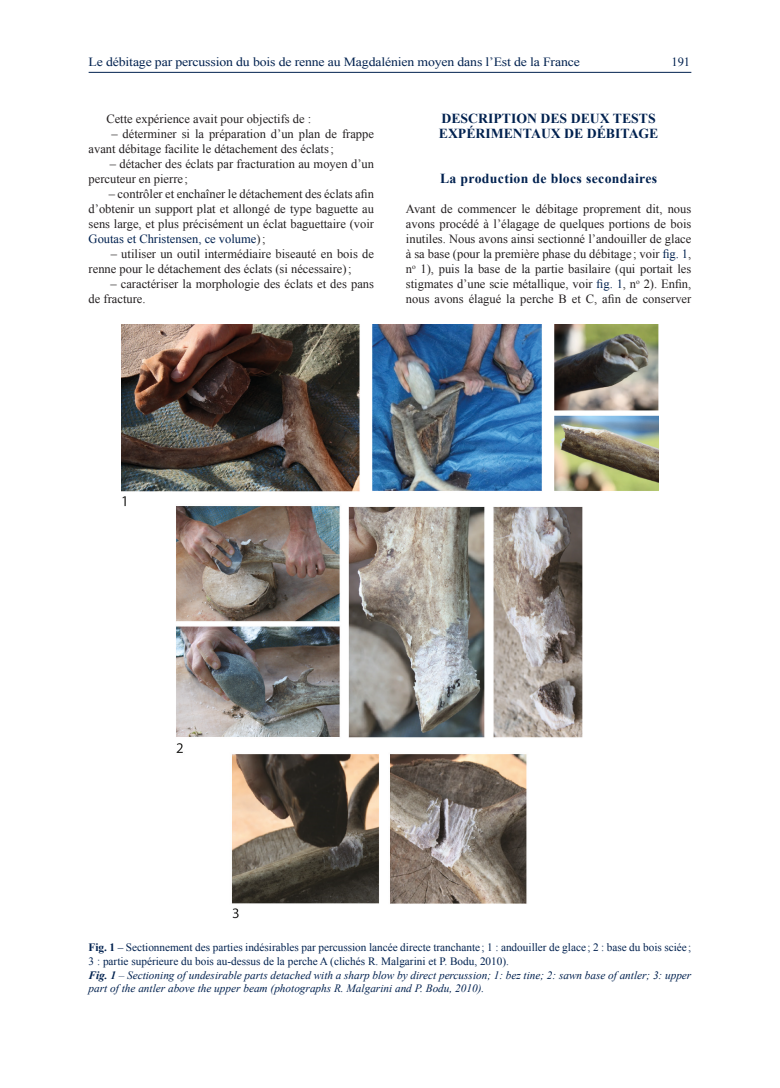
<style>
.page{position:relative;width:780px;height:1088px;background:#fff}
.page>*{position:absolute;margin:0;border:0;box-sizing:border-box;transform-origin:0 0}
.Titre1{font:700 13.75px/15px "Times New Roman";color:#00214f}
.Titre2{font:700 13.75px "Times New Roman";letter-spacing:.025em;color:#00214f}
.Sans_retrait_sans_le{font:12.5px/15px "Times New Roman";color:#231f20}
.t1{font:12.5px "Times New Roman";letter-spacing:-.01em;color:#00214f;scale:1.1 1}
.t2{font:12.5px "Times New Roman";letter-spacing:-.01em;color:#00214f}
.Figures{font:11.25px/13.8px "Times New Roman";color:#00214f}
.Figures-2{font:italic 11.25px/13.8px "Times New Roman";color:#00214f}
.s1{color:#00214f}
.s2{font-weight:700}
</style>
<div class="page">
<hr style="left:89px;top:72px;width:602px;height:1px;background:#00214f">
<img style="left:121px;top:324px;width:537px;height:595px">
<p class="t1" style="left:89px;top:53px;width:448px">Le débitage par percussion du bois de renne au Magdalénien moyen dans l’Est de la France</p>
<p class="t2" style="left:671px;top:53px;width:20px">191</p>
<p class="Sans_retrait_sans_le" style="left:106px;top:111px;width:206px">Cette expérience avait pour objectifs de :</p>
<p class="Sans_retrait_sans_le" style="left:89px;top:126px;width:287px;text-indent:23px">– déterminer si la préparation d’un plan de frappe avant débitage facilite le détachement des éclats;</p>
<p class="Sans_retrait_sans_le" style="left:89px;top:156px;width:287px;text-indent:21px">– détacher des éclats par fracturation au moyen d’un percuteur en pierre ;</p>
<p class="Sans_retrait_sans_le" style="left:89px;top:186px;width:287px;text-align:justify;text-indent:20px">– contrôler et enchaîner le détachement des éclats afin d’obtenir un support plat et allongé de type baguette au sens large, et plus précisément un éclat baguettaire (voir <span class="s1">Goutas et Christensen, ce volume</span>);</p>
<p class="Sans_retrait_sans_le" style="left:89px;top:246px;width:287px;text-indent:22px">– utiliser un outil intermédiaire biseauté en bois de renne pour le détachement des éclats (si nécessaire);</p>
<p class="Sans_retrait_sans_le" style="left:89px;top:276px;width:287px;text-indent:22px">– caractériser la morphologie des éclats et des pans de fracture.</p>
<p class="Titre1" style="left:439px;top:110px;width:221px">DESCRIPTION DES DEUX TESTS<br>EXPÉRIMENTAUX DE DÉBITAGE</p>
<p class="Titre2" style="left:440px;top:169px;width:219px">La production de blocs secondaires</p>
<p class="Sans_retrait_sans_le" style="left:406px;top:201px;width:287px;text-align:justify">Avant de commencer le débitage proprement dit, nous avons procédé à l’élagage de quelques portions de bois inutiles. Nous avons ainsi sectionné l’andouiller de glace à sa base (pour la première phase du débitage ; voir <span class="s1">fig. 1</span>, n<sup>o</sup> 1), puis la base de la partie basilaire (qui portait les stigmates d’une scie métallique, voir <span class="s1">fig. 1</span>, n<sup>o</sup> 2). Enfin, nous avons élagué la perche B et C, afin de conserver</p>
<p class="Figures" style="left:89px;top:940px;width:604px"><span class="s2">Fig. 1</span> – Sectionnement des parties indésirables par percussion lancée directe tranchante ; 1 : andouiller de glace ; 2 : base du bois sciée ;<br>3 : partie supérieure du bois au-dessus de la perche A (clichés R. Malgarini et P. Bodu, 2010).</p>
<p class="Figures-2" style="left:89px;top:967px;width:604px"><span class="s2">Fig. 1</span> – Sectioning of undesirable parts detached with a sharp blow by direct percussion; 1: bez tine; 2: sawn base of antler; 3: upper part of the antler above the upper beam (photographs R. Malgarini and P. Bodu, 2010).</p>
</div>
